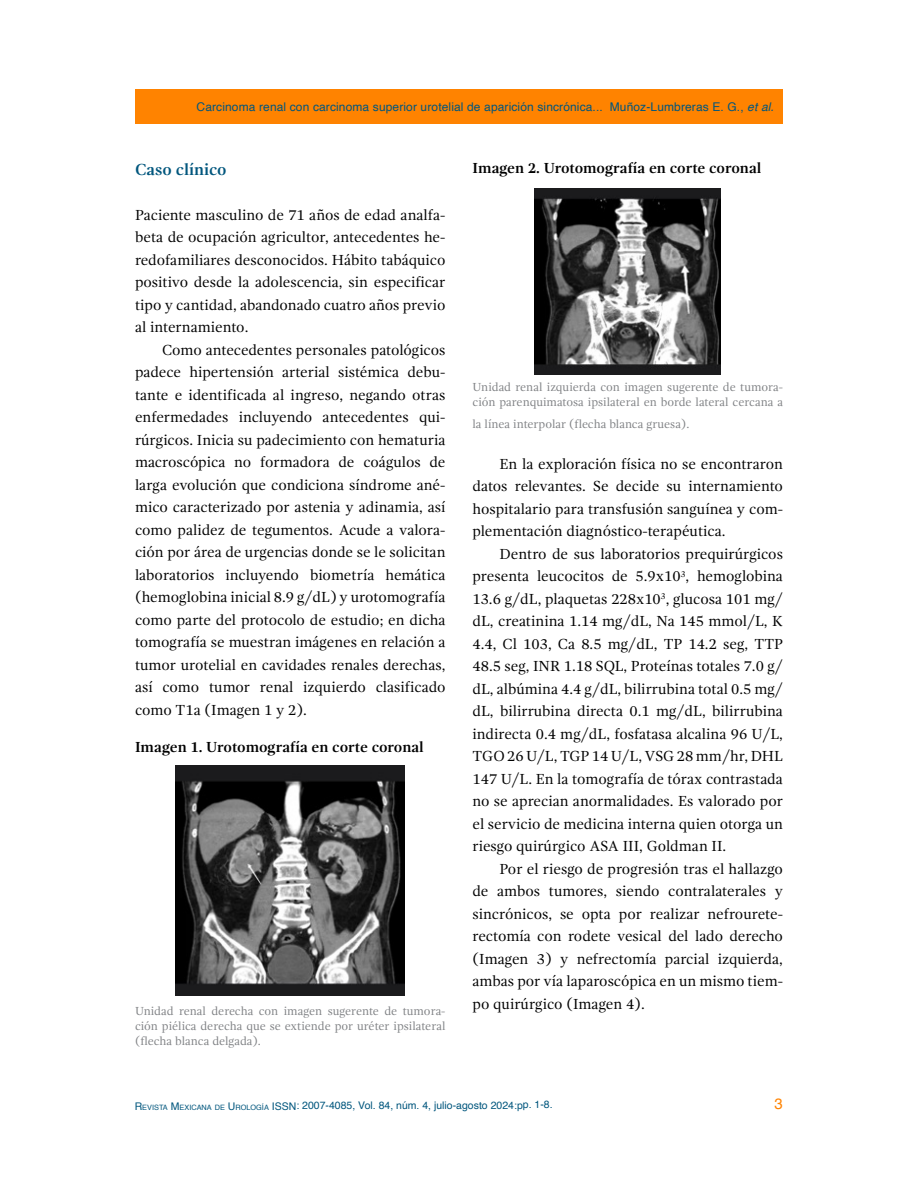
<style>
.page{position:relative;width:918px;height:1188px;background:#fff}
.page>*{position:absolute;margin:0;border:0;box-sizing:border-box;transform-origin:0 0}
.t1{font:700 16.5px "Gandhi Serif";color:#00567d}
.t2{font:15px/22.5px "Gandhi Serif";color:#000;text-align:justify}
.t3{font:700 15px "Gandhi Serif";color:#000}
.t4{font:15px "Helvetica";color:#ff8300}
.t5{font:12px/15px "Gandhi Serif";color:#808285;text-align:justify}
.t6{font:12px "Helvetica";letter-spacing:.01em;color:#00567d}
.t7{font:10.5px "Helvetica";letter-spacing:-.005em;color:#00567d}
.s1{font-style:italic}
.s2{font-style:inherit}
.s3{font-size:7.35px}
</style>
<div class="page">
<div style="left:135px;top:89px;width:648px;height:34px;background:#ff8300"></div>
<img style="left:176px;top:766px;width:229px;height:229px">
<img style="left:535px;top:188px;width:186px;height:186px">
<p class="t6" style="left:197px;top:98px;width:579px">Carcinoma renal con carcinoma superior urotelial de aparición sincrónica... Muñoz-Lumbreras E. G., <span class="s1">et al.</span></p>
<p class="t1" style="left:135px;top:160px;width:93px">Caso clínico</p>
<p class="t2" style="left:135px;top:203px;width:312px">Paciente masculino de 71 años de edad analfa&shy;beta de ocupación agricultor, antecedentes he&shy;redofamiliares desconocidos. Hábito tabáquico positivo desde la adolescencia, sin especificar tipo y cantidad, abandonado cuatro años previo al internamiento.</p>
<p class="t2" style="left:135px;top:338px;width:312px;text-indent:27px">Como antecedentes personales patológicos padece hipertensión arterial sistémica debu&shy;tante e identificada al ingreso, negando otras enfermedades incluyendo antecedentes qui&shy;rúrgicos. Inicia su padecimiento con hematuria macroscópica no formadora de coágulos de larga evolución que condiciona síndrome ané&shy;mico caracterizado por astenia y adinamia, así como palidez de tegumentos. Acude a valora&shy;ción por área de urgencias donde se le solicitan laboratorios incluyendo biometría hemática (hemoglobina inicial 8.9 g/dL) y urotomografía como parte del protocolo de estudio; en dicha tomografía se muestran imágenes en relación a tumor urotelial en cavidades renales derechas, así como tumor renal izquierdo clasificado como T1a (Imagen 1 y 2).</p>
<p class="t3" style="left:135px;top:739px;width:290px">Imagen 1. Urotomografía en corte coronal</p>
<p class="t5" style="left:135px;top:1003px;width:312px">Unidad renal derecha con imagen sugerente de tumora&shy;ción piélica derecha que se extiende por uréter ipsilateral (flecha blanca delgada).</p>
<p class="t3" style="left:472px;top:160px;width:290px">Imagen 2. Urotomografía en corte coronal</p>
<p class="t5" style="left:472px;top:379px;width:312px">Unidad renal izquierda con imagen sugerente de tumora&shy;ción parenquimatosa ipsilateral en borde lateral cercana a</p>
<p class="t5" style="left:472px;top:417px;width:218px">la línea interpolar (flecha blanca gruesa).</p>
<p class="t2" style="left:472px;top:453px;width:312px;text-indent:27px">En la exploración física no se encontraron datos relevantes. Se decide su internamiento hospitalario para transfusión sanguínea y com&shy;plementación diagnóstico-terapéutica.</p>
<p class="t2" style="left:472px;top:543px;width:312px;text-indent:27px">Dentro de sus laboratorios prequirúrgicos presenta leucocitos de 5.9x10<sup>3</sup>, hemoglobina 13.6 g/dL, plaquetas 228x10<sup>3</sup>, glucosa 101 mg/ dL, creatinina 1.14 mg/dL, Na 145 mmol/L, K 4.4, Cl 103, Ca 8.5 mg/dL, TP 14.2 seg, TTP 48.5 seg, INR 1.18 SQL, Proteínas totales 7.0 g/ dL, albúmina 4.4 g/dL, bilirrubina total 0.5 mg/ dL, bilirrubina directa 0.1 mg/dL, bilirrubina indirecta 0.4 mg/dL, fosfatasa alcalina 96 U/L, TGO 26 U/L, TGP 14 U/L, VSG 28 mm/hr, DHL 147 U/L. En la tomografía de tórax contrastada no se aprecian anormalidades. Es valorado por el servicio de medicina interna quien otorga un riesgo quirúrgico ASA III, Goldman II.</p>
<p class="t2" style="left:473px;top:858px;width:312px;text-indent:27px">Por el riesgo de progresión tras el hallazgo de ambos tumores, siendo contralaterales y sincrónicos, se opta por realizar nefrourete&shy;rectomía con rodete vesical del lado derecho (Imagen 3) y nefrectomía parcial izquierda, ambas por vía laparoscópica en un mismo tiem&shy;po quirúrgico (Imagen 4).</p>
<p class="t7" style="left:135px;top:1097px;width:420px"><span class="s2">R</span><sub>EVISTA</sub> <span class="s2">M</span><sub>EXICANA</sub> <sub>DE</sub> <span class="s2">U</span><span class="s3">ROLOGÍA</span> ISSN: 2007-4085, Vol. 84, núm. 4, julio-agosto 2024:pp. 1-8.</p>
<p class="t4" style="left:774px;top:1092px;width:10px">3</p>
</div>
